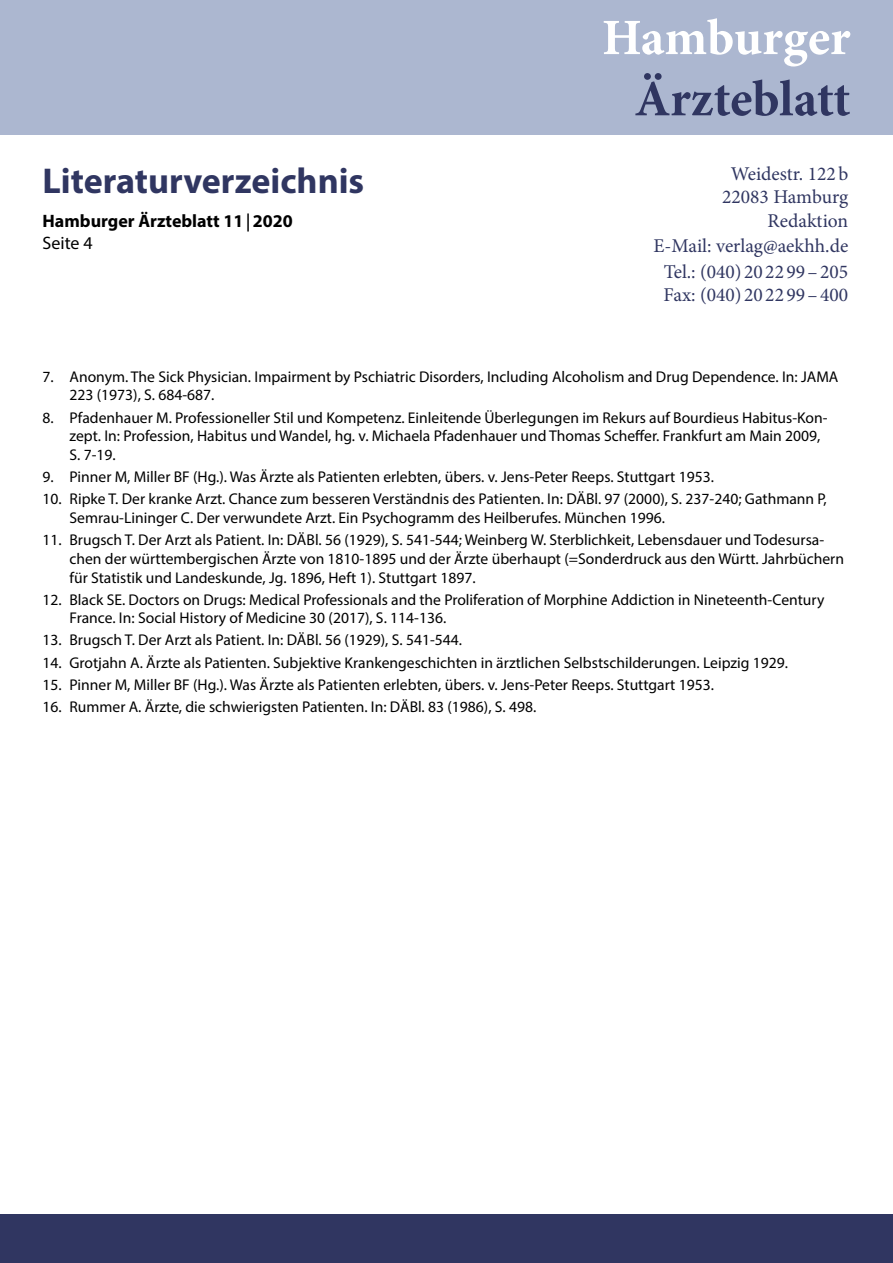
<style>
.page{position:relative;width:893px;height:1263px;background:#fff}
.page>*{position:absolute;margin:0;border:0;box-sizing:border-box;transform-origin:0 0}
.t1{font:700 51px "Minion Pro";letter-spacing:-.005em;color:#303661}
.t2{font:700 51px "Minion Pro";letter-spacing:-.005em;color:#fff}
.t3{font:700 36px "Myriad Pro";color:#303661}
.t4{font:19.5px/23.4px "Minion Pro";color:#303661;text-align:right}
.t5{font:700 18px/21.6px "Myriad Pro";color:#000}
.t6{font:15.6px/18.8px "Myriad Pro";color:#000}
.s1{font-family:"Minion Pro"}
.s2{font-weight:400}
</style>
<div class="page">
<div style="left:0;top:1214px;width:893px;height:49px;background:#303661"></div>
<div style="left:0;top:0;width:893px;height:135px;background:#acb7d0"></div>
<h2 class="t3" style="left:43px;top:157px;width:323px">Literaturverzeichnis</h2>
<p class="t5" style="left:43px;top:210px;width:252px">Hamburger Ärzteblatt 11<span class="s1">|</span>2020<br><span class="s2">Seite 4</span></p>
<h1 class="t2" style="left:602px;top:2px;width:250px">Hamburger</h1>
<h1 class="t1" style="left:634px;top:63px;width:217px">Ärzteblatt</h1>
<p class="t4" style="left:722px;top:162px;width:128px">Weidestr. 122b<br>22083 Hamburg<br>Redaktion</p>
<p class="t4" style="left:653px;top:233px;width:196px;line-height:25.5px;text-align:center">E-Mail: verlag@aekhh.de<br>Tel.: (040) 20 22 99–205</p>
<p class="t4" style="left:664px;top:283px;width:186px">Fax: (040) 20 22 99–400</p>
<p class="t6" style="left:70px;top:367px;width:770px;text-indent:-27px">7. Anonym. The Sick Physician. Impairment by Pschiatric Disorders, Including Alcoholism and Drug Dependence. In: JAMA<br>223 (1973), S. 684-687.</p>
<p class="t6" style="left:70px;top:408px;width:760px;text-indent:-27px">8. Pfadenhauer M. Professioneller Stil und Kompetenz. Einleitende Überlegungen im Rekurs auf Bourdieus Habitus-Kon&shy;zept. In: Profession, Habitus und Wandel, hg. v. Michaela Pfadenhauer und Thomas Scheffer. Frankfurt am Main 2009,<br>S. 7-19.</p>
<p class="t6" style="left:43px;top:467px;width:673px">9. Pinner M, Miller BF (Hg.). Was Ärzte als Patienten erlebten, übers. v. Jens-Peter Reeps. Stuttgart 1953.</p>
<p class="t6" style="left:70px;top:489px;width:759px;text-indent:-27px">10. Ripke T. Der kranke Arzt. Chance zum besseren Verständnis des Patienten. In: DÄBl. 97 (2000), S. 237-240; Gathmann P,<br>Semrau-Lininger C. Der verwundete Arzt. Ein Psychogramm des Heilberufes. München 1996.</p>
<p class="t6" style="left:70px;top:530px;width:776px;text-indent:-27px">11. Brugsch T. Der Arzt als Patient. In: DÄBl. 56 (1929), S. 541-544; Weinberg W. Sterblichkeit, Lebensdauer und Todesursa&shy;chen der württembergischen Ärzte von 1810-1895 und der Ärzte überhaupt (=Sonderdruck aus den Württ. Jahrbüchern für Statistik und Landeskunde, Jg. 1896, Heft 1). Stuttgart 1897.</p>
<p class="t6" style="left:70px;top:590px;width:756px;text-indent:-27px">12. Black SE. Doctors on Drugs: Medical Professionals and the Proliferation of Morphine Addiction in Nineteenth-Century<br>France. In: Social History of Medicine 30 (2017), S. 114-136.</p>
<p class="t6" style="left:43px;top:631px;width:421px">13. Brugsch T. Der Arzt als Patient. In: DÄBl. 56 (1929), S. 541-544.</p>
<p class="t6" style="left:43px;top:653px;width:747px">14. Grotjahn A. Ärzte als Patienten. Subjektive Krankengeschichten in ärztlichen Selbstschilderungen. Leipzig 1929.</p>
<p class="t6" style="left:43px;top:675px;width:673px">15. Pinner M, Miller BF (Hg.). Was Ärzte als Patienten erlebten, übers. v. Jens-Peter Reeps. Stuttgart 1953.</p>
<p class="t6" style="left:43px;top:697px;width:495px">16. Rummer A. Ärzte, die schwierigsten Patienten. In: DÄBl. 83 (1986), S. 498.</p>
</div>
